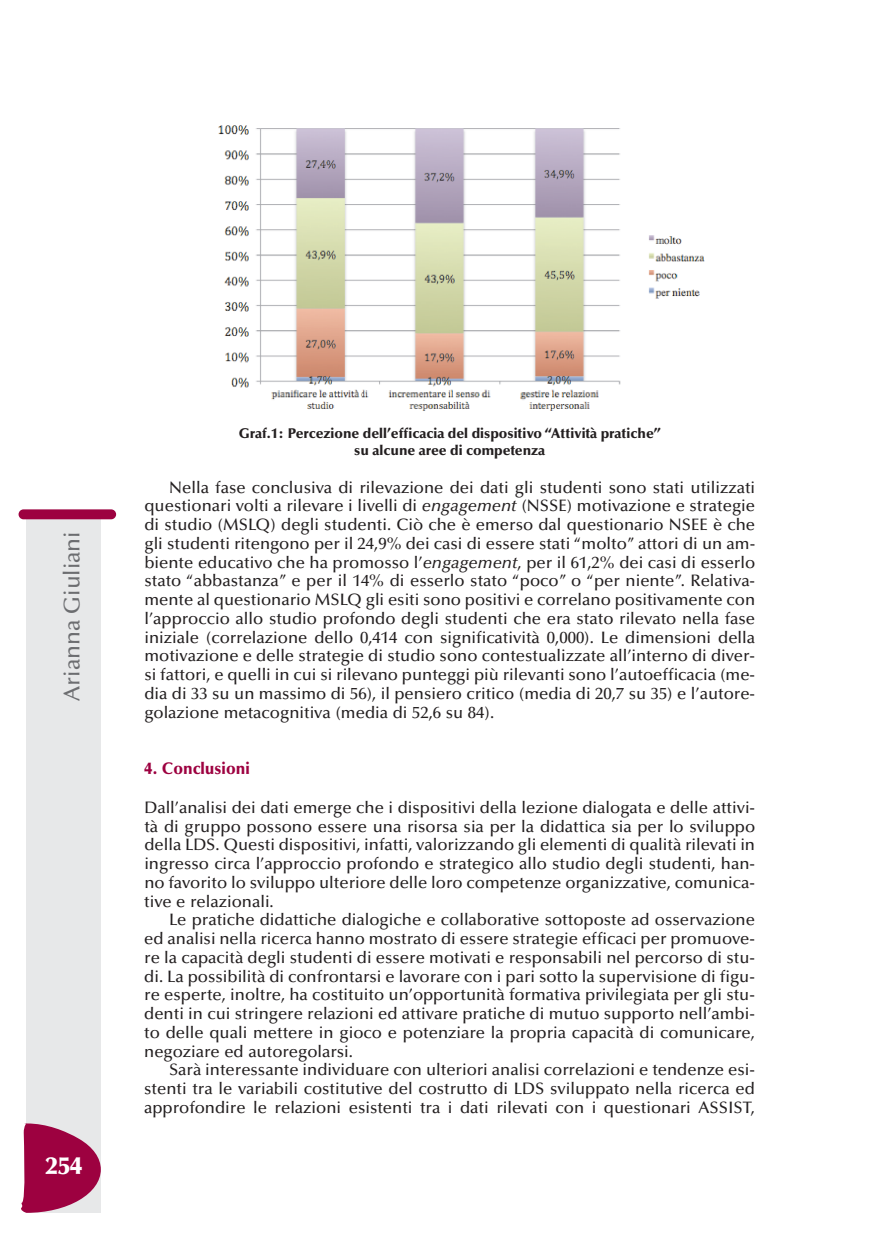
<style>
.page{position:relative;width:869px;height:1241px;background:#fff}
.page>*{position:absolute;margin:0;border:0;box-sizing:border-box;transform-origin:0 0}
.t1{font:900 24.5px "Optima";color:#fff}
.t2{font:500 22.75px "Optima";color:#6c6d70}
.t3{font:500 16.62px/18.7px "Optima";color:#231f20;text-align:justify}
.t4{font:900 16.62px "Optima";color:#9d0140;scale:.95 1}
.t5{font:900 14px/17px "Optima";color:#231f20;text-align:center}
.s1{font-style:italic}
</style>
<div class="page">
<img style="left:218px;top:125px;width:487px;height:286px">
<div style="left:27px;top:517px;width:74px;height:695px;background:#e7e8e9"></div>
<div style="left:19px;top:509px;width:97px;height:10px;background:#9d0140;border-radius:5px"></div>
<svg style="left:21px;top:1122px;width:80px;height:90px"></svg>
<h2 class="t2" style="left:63px;top:700px;width:171px;rotate:-90deg">Arianna Giuliani</h2>
<h1 class="t1" style="left:45px;top:1155px;width:38px">254</h1>
<p class="t5" style="left:239px;top:426px;width:423px">Graf.1: Percezione dell’efficacia del dispositivo “Attività pratiche” su alcune aree di competenza</p>
<p class="t3" style="left:144px;top:479px;width:612px;text-indent:25px">Nella fase conclusiva di rilevazione dei dati gli studenti sono stati utilizzati questionari volti a rilevare i livelli di <span class="s1">engagement</span> (NSSE) motivazione e strategie di studio (MSLQ) degli studenti. Ciò che è emerso dal questionario NSEE è che gli studenti ritengono per il 24,9% dei casi di essere stati “molto” attori di un am&shy;biente educativo che ha promosso l’<span class="s1">engagement</span>, per il 61,2% dei casi di esserlo stato “abbastanza” e per il 14% di esserlo stato “poco” o “per niente”. Relativa&shy;mente al questionario MSLQ gli esiti sono positivi e correlano positivamente con l’approccio allo studio profondo degli studenti che era stato rilevato nella fase iniziale (correlazione dello 0,414 con significatività 0,000). Le dimensioni della motivazione e delle strategie di studio sono contestualizzate all’interno di diver&shy;si fattori, e quelli in cui si rilevano punteggi più rilevanti sono l’autoefficacia (me&shy;dia di 33 su un massimo di 56), il pensiero critico (media di 20,7 su 35) e l’autore&shy;golazione metacognitiva (media di 52,6 su 84).</p>
<p class="t4" style="left:144px;top:761px;width:112px">4. Conclusioni</p>
<p class="t3" style="left:144px;top:799px;width:612px">Dall’analisi dei dati emerge che i dispositivi della lezione dialogata e delle attivi&shy;tà di gruppo possono essere una risorsa sia per la didattica sia per lo sviluppo della LDS. Questi dispositivi, infatti, valorizzando gli elementi di qualità rilevati in ingresso circa l’approccio profondo e strategico allo studio degli studenti, han&shy;no favorito lo sviluppo ulteriore delle loro competenze organizzative, comunica&shy;tive e relazionali.</p>
<p class="t3" style="left:144px;top:912px;width:612px;text-indent:25px">Le pratiche didattiche dialogiche e collaborative sottoposte ad osservazione ed analisi nella ricerca hanno mostrato di essere strategie efficaci per promuove&shy;re la capacità degli studenti di essere motivati e responsabili nel percorso di stu&shy;di. La possibilità di confrontarsi e lavorare con i pari sotto la supervisione di figu&shy;re esperte, inoltre, ha costituito un’opportunità formativa privilegiata per gli stu&shy;denti in cui stringere relazioni ed attivare pratiche di mutuo supporto nell’ambi&shy;to delle quali mettere in gioco e potenziare la propria capacità di comunicare, negoziare ed autoregolarsi.</p>
<p class="t3" style="left:144px;top:1061px;width:612px;text-indent:25px">Sarà interessante individuare con ulteriori analisi correlazioni e tendenze esi&shy;stenti tra le variabili costitutive del costrutto di LDS sviluppato nella ricerca ed approfondire le relazioni esistenti tra i dati rilevati con i questionari ASSIST,</p>
</div>
